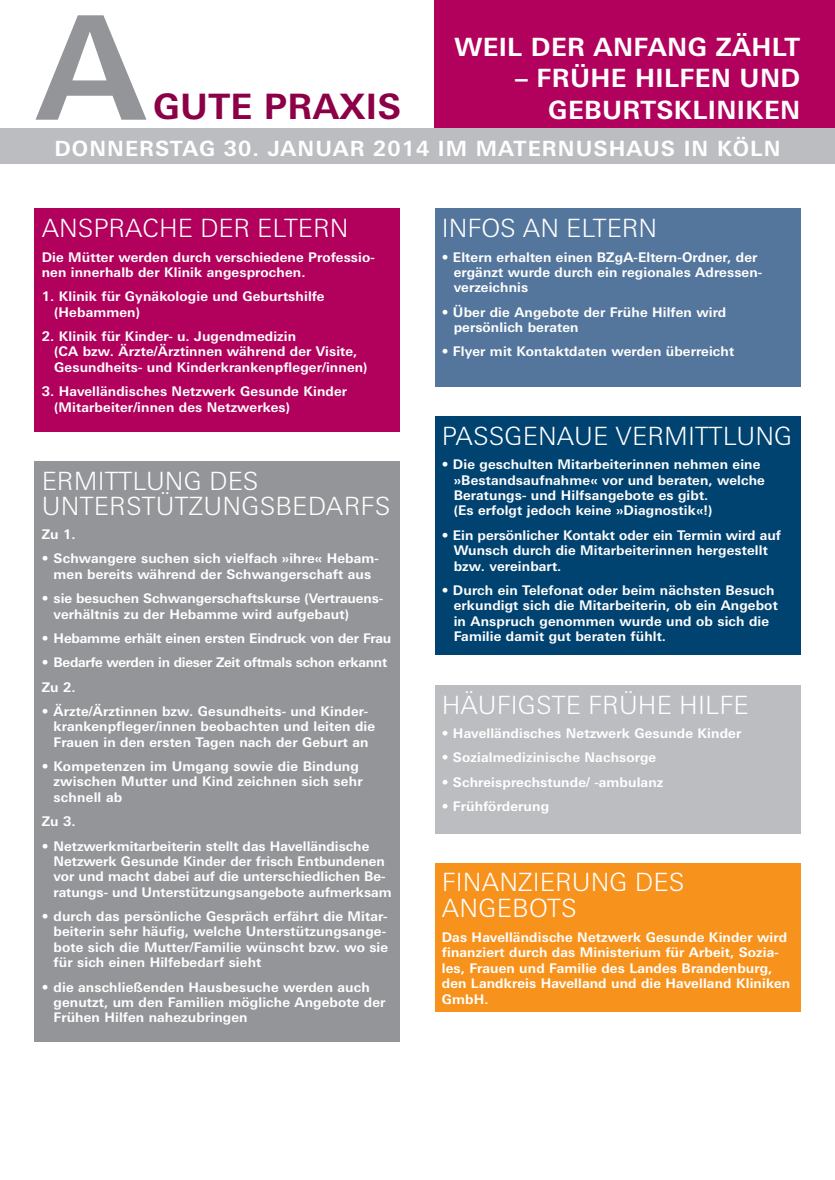
<style>
.page{position:relative;width:835px;height:1180px;background:#fff}
.page>*{position:absolute;margin:0;border:0;box-sizing:border-box;transform-origin:0 0}
.t1{font:700 144.41px "Linotype Univers Basic";color:#939598}
.t2{font:700 35px "Linotype Univers Basic";letter-spacing:.01em;color:#8b0046}
.ÜBEERSCHRIFT_im_Kast{font:300 25.2px/25.2px "Linotype Univers Basic";letter-spacing:.005em;color:#fff}
.Head_1{font:700 25.2px "Linotype Univers Basic";letter-spacing:.015em;color:#fff}
.t3{font:700 21px "Linotype Univers Basic";letter-spacing:.05em;color:#fff}
.EINZUG_PLAKATE{font:700 13.3px/15.4px "Linotype Univers Basic";letter-spacing:.01em;color:#fff}
.EINZUG_PLAKATE_o_E{font:700 13.3px/15.4px "Linotype Univers Basic";letter-spacing:.01em;color:#fff}
.EINZUG_PLAKATE-2{font:700 13.3px "Linotype Univers Basic";letter-spacing:-.02em;color:#fff}
.EINZUG_PLAKATE-3{font:700 13.3px "Linotype Univers Basic";letter-spacing:-.01em;color:#fff}
</style>
<div class="page">
<div style="left:35px;top:208px;width:365px;height:224px;background:#b1015c"></div>
<div style="left:435px;top:863px;width:365px;height:149px;background:#f7931d"></div>
<div style="left:435px;top:685px;width:365px;height:148px;background:#bcbdc0"></div>
<div style="left:35px;top:461px;width:365px;height:581px;background:#939598"></div>
<div style="left:435px;top:208px;width:365px;height:179px;background:#54769d"></div>
<div style="left:435px;top:417px;width:365px;height:238px;background:#004270"></div>
<div style="left:435px;top:0;width:399px;height:134px;background:#b1015c"></div>
<div style="left:0;top:128px;width:834px;height:36px;background:#bcbdc0"></div>
<p class="t1" style="left:36px;top:-19px;width:111px">A</p>
<p class="t3" style="left:54px;top:136px;width:727px">DONNERSTAG 30. JANUAR 2014 IM MATERNUSHAUS IN KÖLN</p>
<p class="Head_1" style="left:454px;top:32px;width:347px">WEIL DER ANFANG ZÄHLT</p>
<p class="Head_1" style="left:515px;top:63px;width:286px">– FRÜHE HILFEN UND</p>
<p class="t2" style="left:153px;top:86px;width:249px">GUTE PRAXIS</p>
<p class="Head_1" style="left:548px;top:95px;width:253px">GEBURTSKLINIKEN</p>
<p class="ÜBEERSCHRIFT_im_Kast" style="left:42px;top:215px;width:308px">ANSPRACHE DER ELTERN</p>
<p class="EINZUG_PLAKATE" style="left:42px;top:249px;width:334px">Die Mütter werden durch verschiedene Professio&shy;nen innerhalb der Klinik angesprochen.</p>
<p class="EINZUG_PLAKATE" style="left:54px;top:289px;width:272px;text-indent:-13px">1. Klinik für Gynäkologie und Geburtshilfe (Hebammen)</p>
<p class="EINZUG_PLAKATE" style="left:54px;top:328px;width:315px;text-indent:-13px">2. Klinik für Kinder- u. Jugendmedizin<br>(CA bzw. Ärzte/Ärztinnen während der Visite,<br>Gesundheits- und Kinderkrankenpfleger/innen)</p>
<p class="EINZUG_PLAKATE" style="left:54px;top:384px;width:294px;text-indent:-13px">3. Havelländisches Netzwerk Gesunde Kinder (Mitarbeiter/innen des Netzwerkes)</p>
<p class="ÜBEERSCHRIFT_im_Kast" style="left:42px;top:468px;width:218px">ERMITTLUNG DES</p>
<p class="ÜBEERSCHRIFT_im_Kast" style="left:42px;top:493px;width:350px">UNTERSTÜTZUNGSBEDARFS</p>
<p class="EINZUG_PLAKATE" style="left:42px;top:526px;width:35px">Zu 1.</p>
<p class="EINZUG_PLAKATE" style="left:42px;top:551px;width:338px;text-align:center">• Schwangere suchen sich vielfach »ihre« Hebam&shy;men bereits während der Schwangerschaft aus</p>
<p class="EINZUG_PLAKATE" style="left:54px;top:590px;width:331px;text-indent:-12px">• sie besuchen Schwangerschaftskurse (Vertrauens&shy;verhältnis zu der Hebamme wird aufgebaut)</p>
<p class="EINZUG_PLAKATE-3" style="left:42px;top:630px;width:351px">• Hebamme erhält einen ersten Eindruck von der Frau</p>
<p class="EINZUG_PLAKATE-2" style="left:42px;top:654px;width:347px">• Bedarfe werden in dieser Zeit oftmals schon erkannt</p>
<p class="EINZUG_PLAKATE" style="left:42px;top:679px;width:35px">Zu 2.</p>
<p class="EINZUG_PLAKATE" style="left:54px;top:703px;width:323px;text-indent:-12px">• Ärzte/Ärztinnen bzw. Gesundheits- und Kinder&shy;krankenpfleger/innen beobachten und leiten die<br>Frauen in den ersten Tagen nach der Geburt an</p>
<p class="EINZUG_PLAKATE" style="left:54px;top:758px;width:310px;text-indent:-12px">• Kompetenzen im Umgang sowie die Bindung zwischen Mutter und Kind zeichnen sich sehr schnell ab</p>
<p class="EINZUG_PLAKATE" style="left:42px;top:813px;width:35px">Zu 3.</p>
<p class="EINZUG_PLAKATE" style="left:54px;top:838px;width:339px;text-indent:-12px">• Netzwerkmitarbeiterin stellt das Havelländische Netzwerk Gesunde Kinder der frisch Entbundenen vor und macht dabei auf die unterschiedlichen Be&shy;ratungs- und Unterstützungsangebote aufmerksam</p>
<p class="EINZUG_PLAKATE" style="left:54px;top:908px;width:336px;text-indent:-12px">• durch das persönliche Gespräch erfährt die Mitar&shy;beiterin sehr häufig, welche Unterstützungsange&shy;bote sich die Mutter/Familie wünscht bzw. wo sie für sich einen Hilfebedarf sieht</p>
<p class="EINZUG_PLAKATE" style="left:54px;top:979px;width:333px;text-indent:-12px">• die anschließenden Hausbesuche werden auch genutzt, um den Familien mögliche Angebote der<br>Frühen Hilfen nahezubringen</p>
<p class="ÜBEERSCHRIFT_im_Kast" style="left:441px;top:215px;width:217px">INFOS AN ELTERN</p>
<p class="EINZUG_PLAKATE" style="left:453px;top:249px;width:310px;text-indent:-12px">• Eltern erhalten einen BZgA-Eltern-Ordner, der ergänzt wurde durch ein regionales Adressen&shy;verzeichnis</p>
<p class="EINZUG_PLAKATE" style="left:453px;top:304px;width:274px;text-indent:-12px">• Über die Angebote der Frühe Hilfen wird persönlich beraten</p>
<p class="EINZUG_PLAKATE" style="left:441px;top:344px;width:294px">• Flyer mit Kontaktdaten werden überreicht</p>
<p class="ÜBEERSCHRIFT_im_Kast" style="left:441px;top:423px;width:352px">PASSGENAUE VERMITTLUNG</p>
<p class="EINZUG_PLAKATE" style="left:453px;top:457px;width:313px;text-indent:-12px">• Die geschulten Mitarbeiterinnen nehmen eine »Bestandsaufnahme« vor und beraten, welche Beratungs- und Hilfsangebote es gibt.<br>(Es erfolgt jedoch keine »Diagnostik«!)</p>
<p class="EINZUG_PLAKATE" style="left:453px;top:527px;width:328px;text-indent:-12px">• Ein persönlicher Kontakt oder ein Termin wird auf<br>Wunsch durch die Mitarbeiterinnen hergestellt bzw. vereinbart.</p>
<p class="EINZUG_PLAKATE" style="left:453px;top:582px;width:325px;text-indent:-12px">• Durch ein Telefonat oder beim nächsten Besuch erkundigt sich die Mitarbeiterin, ob ein Angebot in Anspruch genommen wurde und ob sich die Familie damit gut beraten fühlt.</p>
<p class="ÜBEERSCHRIFT_im_Kast" style="left:441px;top:692px;width:308px">HÄUFIGSTE FRÜHE HILFE</p>
<p class="EINZUG_PLAKATE" style="left:441px;top:725px;width:301px">• Havelländisches Netzwerk Gesunde Kinder</p>
<p class="EINZUG_PLAKATE" style="left:441px;top:750px;width:216px">• Sozialmedizinische Nachsorge</p>
<p class="EINZUG_PLAKATE" style="left:441px;top:774px;width:223px">• Schreisprechstunde/ -ambulanz</p>
<p class="EINZUG_PLAKATE" style="left:441px;top:798px;width:109px">• Frühförderung</p>
<p class="ÜBEERSCHRIFT_im_Kast" style="left:441px;top:869px;width:244px">FINANZIERUNG DES<br>ANGEBOTS</p>
<p class="EINZUG_PLAKATE_o_E" style="left:441px;top:929px;width:350px">Das Havelländische Netzwerk Gesunde Kinder wird finanziert durch das Ministerium für Arbeit, Sozia&shy;les, Frauen und Familie des Landes Brandenburg, den Landkreis Havelland und die Havelland Kliniken GmbH.</p>
</div>
